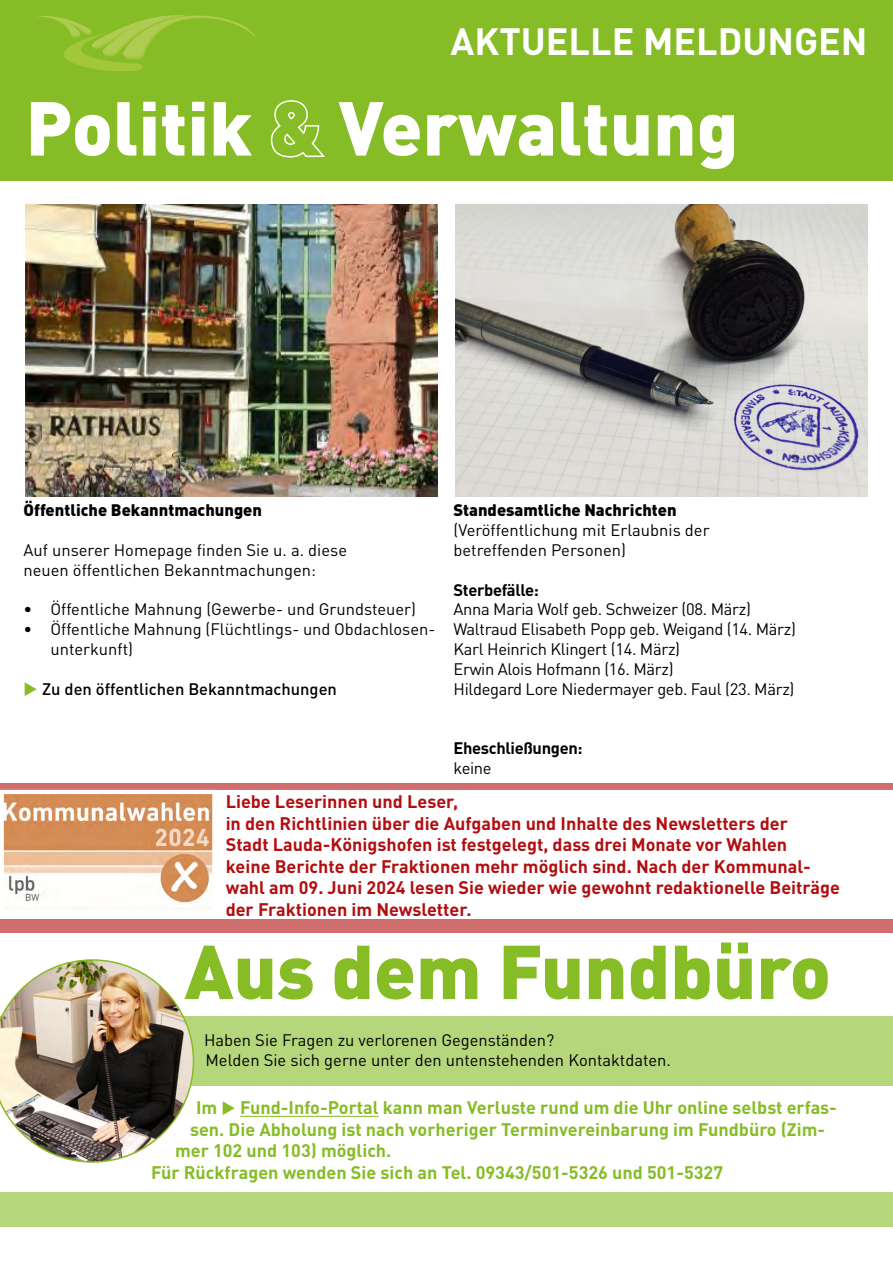
<style>
.page{position:relative;width:893px;height:1263px;background:#fff}
.page>*{position:absolute;margin:0;border:0;box-sizing:border-box;transform-origin:0 0}
.t1{font:900 75px "DIN Pro";color:#fff}
.t2{font:900 75px "DIN Pro";color:#86bc25}
.t3{font:700 37.5px "DIN Pro";color:#fff}
.t4{font:700 18px/21.6px "DIN Pro";color:#b20e10}
.t5{font:700 18px "DIN Pro";color:#86bc25}
.t6{font:16.5px/19.8px "DIN Pro";color:#000}
.t7{font:16.5px/19.8px "DIN Pro";letter-spacing:-.02em;color:#000}
.t8{font:900 16.5px "DIN Pro";color:#000}
.t9{font:500 16.5px "DIN Pro";color:#000}
.t10{font:700 16.5px "DIN Pro";letter-spacing:-.02em;color:#000}
.s1{color:#86bc25}
</style>
<div class="page">
<div style="left:0;top:0;width:893px;height:180px;background:#86bc25"></div>
<svg style="left:38px;top:15px;width:217px;height:56px"></svg>
<img style="left:455px;top:204px;width:412px;height:292px">
<img style="left:26px;top:204px;width:411px;height:292px">
<div style="left:0;top:1016px;width:893px;height:210px;background:#b6d67c"></div>
<div style="left:0;top:1086px;width:893px;height:105px;background:#fff"></div>
<hr style="left:240px;top:1116px;width:139px;height:1px;background:#86bc25">
<img style="left:0;top:959px;width:194px;height:204px">
<div style="left:0;top:783px;width:893px;height:150px;background:#d06e6f"></div>
<div style="left:215px;top:790px;width:678px;height:129px;background:#fff"></div>
<img style="left:5px;top:795px;width:206px;height:119px">
<div style="left:0;top:790px;width:216px;height:129px;border:4px solid #fff"></div>
<h2 class="t3" style="left:451px;top:15px;width:418px">AKTUELLE MELDUNGEN</h2>
<h1 class="t1" style="left:26px;top:77px;width:715px">Politik &amp; Verwaltung</h1>
<p class="t8" style="left:24px;top:499px;width:240px">Öffentliche Bekanntmachungen</p>
<p class="t6" style="left:24px;top:539px;width:325px">Auf unserer Homepage finden Sie u. a. diese neuen öffentlichen Bekanntmachungen:</p>
<p class="t6" style="left:24px;top:599px;width:394px">• Öffentliche Mahnung (Gewerbe- und Grundsteuer)</p>
<p class="t6" style="left:51px;top:619px;width:386px;text-indent:-27px">• Öffentliche Mahnung (Flüchtlings- und Obdachlosen&shy;unterkunft)</p>
<p class="t9" style="left:24px;top:677px;width:315px"><span class="s1">◆</span> Zu den öffentlichen Bekanntmachungen</p>
<p class="t8" style="left:453px;top:499px;width:225px">Standesamtliche Nachrichten</p>
<p class="t6" style="left:453px;top:520px;width:258px">(Veröffentlichung mit Erlaubnis der betreffenden Personen)</p>
<p class="t10" style="left:453px;top:578px;width:87px">Sterbefälle:</p>
<p class="t7" style="left:453px;top:599px;width:344px">Anna Maria Wolf geb. Schweizer (08. März)<br>Waltraud Elisabeth Popp geb. Weigand (14. März)<br>Karl Heinrich Klingert (14. März)<br>Erwin Alois Hofmann (16. März)<br>Hildegard Lore Niedermayer geb. Faul (23. März)</p>
<p class="t10" style="left:453px;top:737px;width:131px">Eheschließungen:</p>
<p class="t6" style="left:453px;top:757px;width:40px">keine</p>
<p class="t4" style="left:226px;top:790px;width:616px">Liebe Leserinnen und Leser,<br>in den Richtlinien über die Aufgaben und Inhalte des Newsletters der<br>Stadt Lauda-Königshofen ist festgelegt, dass drei Monate vor Wahlen<br>keine Berichte der Fraktionen mehr möglich sind. Nach der Kommunal&shy;wahl am 09. Juni 2024 lesen Sie wieder wie gewohnt redaktionelle Beiträge der Fraktionen im Newsletter.</p>
<h1 class="t2" style="left:185px;top:921px;width:648px">Aus dem Fundbüro</h1>
<p class="t6" style="left:204px;top:1029px;width:468px">Haben Sie Fragen zu verlorenen Gegenständen?<br>Melden Sie sich gerne unter den untenstehenden Kontaktdaten.</p>
<p class="t5" style="left:196px;top:1095px;width:642px">Im ◆ Fund-Info-Portal kann man Verluste rund um die Uhr online selbst erfas-</p>
<p class="t5" style="left:190px;top:1117px;width:637px">sen. Die Abholung ist nach vorheriger Terminvereinbarung im Fundbüro (Zim-</p>
<p class="t5" style="left:175px;top:1138px;width:218px">mer 102 und 103) möglich.</p>
<p class="t5" style="left:151px;top:1160px;width:574px">Für Rückfragen wenden Sie sich an Tel. 09343/501-5326 und 501-5327</p>
</div>
